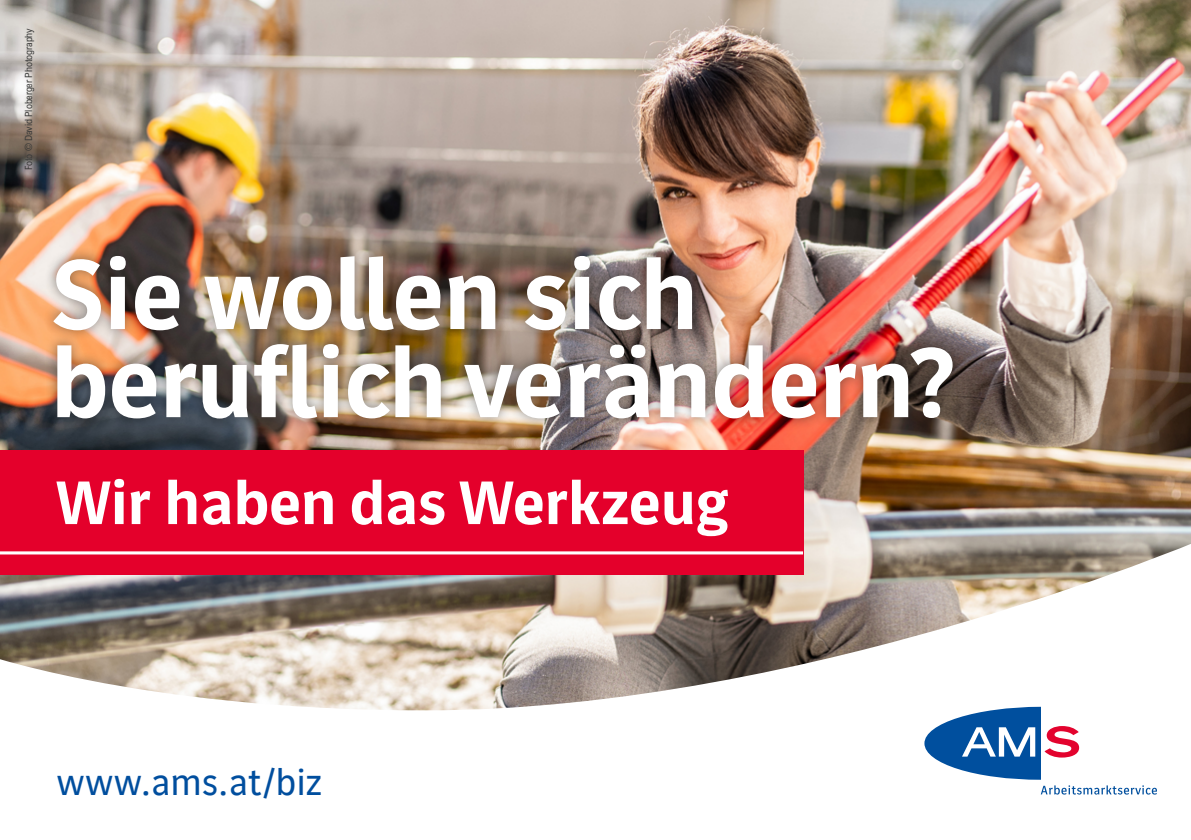
<style>
.page{position:relative;width:1191px;height:840px;background:#fff}
.page>*{position:absolute;margin:0;border:0;box-sizing:border-box;transform-origin:0 0}
.hl1{font:700 96px/88px "AMS Laborat";letter-spacing:-.02em;color:#fff}
.t1{font:700 59.4px "AMS Laborat";letter-spacing:-.02em;color:#fff}
.t2{font:36px "AMS Laborat";letter-spacing:-.02em;color:#004e9e}
.aufzaehlung_punkt{font:condensed 10px "Arial MT Std";letter-spacing:-.01em;color:#3a3a39}
</style>
<div class="page">
<img style="left:0;top:0;width:1191px;height:532px">
<svg style="left:0;top:532px;width:1191px;height:263px"></svg>
<svg style="left:924px;top:706px;width:233px;height:88px"></svg>
<div style="left:0;top:450px;width:803px;height:124px;background:#e4002b"></div>
<hr style="left:0;top:551px;width:803px;height:3px;background:#fff">
<div style="left:42px;top:242px;width:922px;height:187px;background:#181716;opacity:.5"></div>
<p class="aufzaehlung_punkt" style="left:22px;top:170px;width:143px;rotate:-90deg">Foto © David Ploberger Photography</p>
<h1 class="hl1" style="left:50px;top:250px;width:907px">Sie wollen sich beruflich verändern?</h1>
<p class="t1" style="left:56px;top:463px;width:675px">Wir haben das Werkzeug</p>
<p class="t2" style="left:57px;top:757px;width:267px">www.ams.at/biz</p>
</div>
